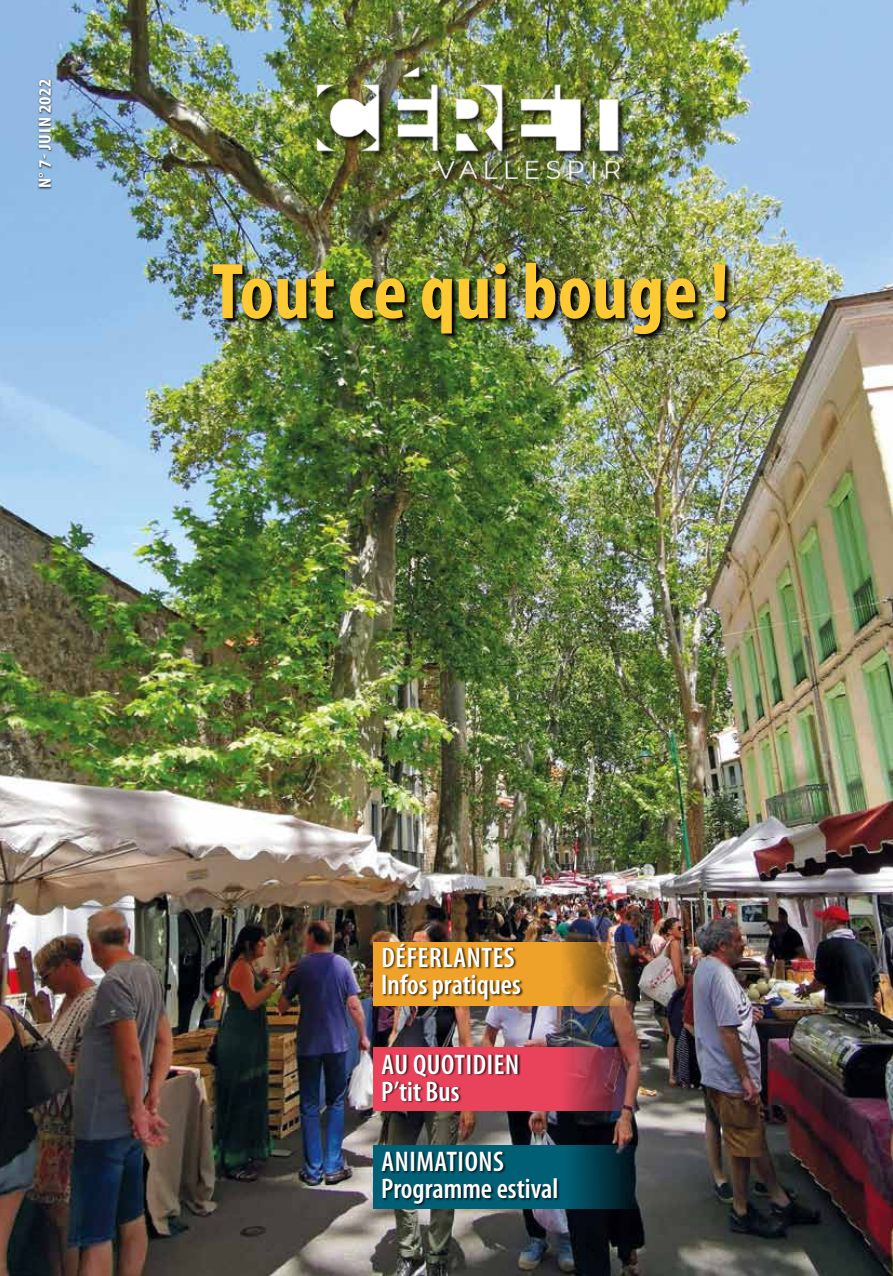
<style>
.page{position:relative;width:893px;height:1276px;background:#fff}
.page>*{position:absolute;margin:0;border:0;box-sizing:border-box;transform-origin:0 0}
.t1{font:700 condensed 79.95px "Myriad Pro";color:#feca33}
.t2{font:600 condensed 28.5px/27px "Myriad Pro";letter-spacing:.02em;color:#fff}
.t3{font:700 condensed 17.55px "Myriad Pro";letter-spacing:.025em;color:#fff;scale:1.11 1}
</style>
<div class="page">
<img style="left:0;top:0;width:893px;height:1276px">
<div style="left:37px;top:78px;width:16px;height:112px;background:#000;opacity:.75"></div>
<div style="left:212px;top:263px;width:522px;height:80px;background:#000;opacity:.8"></div>
<div style="left:212px;top:263px;width:517px;height:74px;background:#000;opacity:.83"></div>
<div style="left:373px;top:942px;width:187px;height:64px;background:#eea229"></div>
<div style="left:383px;top:943px;width:141px;height:59px;background:#000;opacity:.75"></div>
<img style="left:560px;top:942px;width:77px;height:64px">
<div style="left:373px;top:1047px;width:187px;height:64px;background:#e9435c"></div>
<div style="left:382px;top:1053px;width:139px;height:50px;background:#000;opacity:.75"></div>
<svg style="left:560px;top:1047px;width:80px;height:64px;background:#973d4b"></svg>
<div style="left:373px;top:1145px;width:191px;height:64px;background:#015f75"></div>
<div style="left:382px;top:1150px;width:178px;height:56px;background:#000;opacity:.75"></div>
<svg style="left:564px;top:1145px;width:79px;height:64px;background:#0a3a48"></svg>
<img style="left:264px;top:60px;width:389px;height:131px">
<p class="t3" style="left:34px;top:188px;width:100px;rotate:-90deg">N° 7- JUIN 2022</p>
<h1 class="t1" style="left:212px;top:241px;width:519px">Tout ce qui bouge !</h1>
<p class="t2" style="left:381px;top:945px;width:141px">déferlanteS<br>Infos pratiques</p>
<p class="t2" style="left:381px;top:1051px;width:140px">Au quotidien<br>P’tit Bus</p>
<p class="t2" style="left:381px;top:1149px;width:179px">animations<br>Programme estival</p>
</div>
